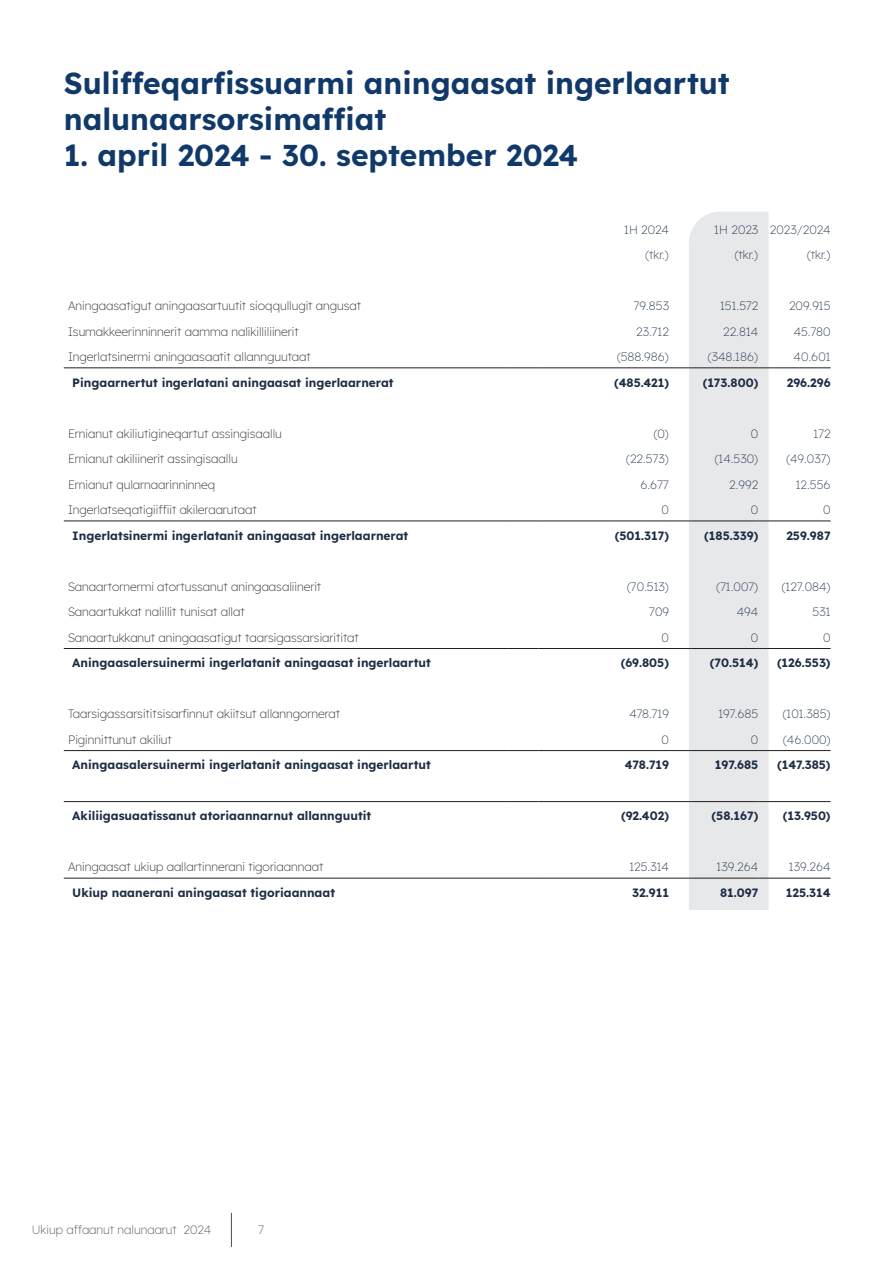
<style>
.page{position:relative;width:893px;height:1263px;background:#fff}
.page>*{position:absolute;margin:0;border:0;box-sizing:border-box;transform-origin:0 0}
.OVERSKRIFT_30_pkt{font:700 30px "Readex Pro";color:#10396a}
.BRØDTEKST{font:300 12px "Readex Pro";color:#231f20}
.inhold_fed{font:700 12px "Readex Pro";color:#1c2d44}
.indhold_tal{font:300 12px "Readex Pro";color:#1c2d44}
.indhold_fed_tal{font:700 12px "Readex Pro";color:#1c2d44}
.t1{font:300 12px "Readex Pro";color:#4b4c4d}
</style>
<div class="page">
<hr style="left:231px;top:1213px;width:1px;height:34px;background:#4b4c4d">
<div style="left:689px;top:212px;width:80px;height:698px;background:#e6e8ea"></div>
<hr style="left:64px;top:368px;width:445px;height:1px;background:#231f20">
<hr style="left:509px;top:368px;width:30px;height:1px;background:#231f20">
<hr style="left:539px;top:368px;width:130px;height:1px;background:#231f20">
<svg style="left:669px;top:368px;width:23px;height:1px"></svg>
<hr style="left:692px;top:368px;width:66px;height:1px;background:#231f20">
<hr style="left:763px;top:368px;width:68px;height:1px;background:#231f20">
<hr style="left:64px;top:521px;width:445px;height:1px;background:#231f20">
<hr style="left:509px;top:521px;width:30px;height:1px;background:#231f20">
<hr style="left:539px;top:521px;width:130px;height:1px;background:#231f20">
<svg style="left:669px;top:521px;width:23px;height:1px"></svg>
<hr style="left:692px;top:521px;width:66px;height:1px;background:#231f20">
<hr style="left:763px;top:521px;width:68px;height:1px;background:#231f20">
<hr style="left:64px;top:648px;width:445px;height:1px;background:#231f20">
<hr style="left:509px;top:648px;width:30px;height:1px;background:#231f20">
<hr style="left:539px;top:648px;width:130px;height:1px;background:#231f20">
<svg style="left:669px;top:648px;width:23px;height:1px"></svg>
<hr style="left:692px;top:648px;width:66px;height:1px;background:#231f20">
<hr style="left:763px;top:648px;width:68px;height:1px;background:#231f20">
<hr style="left:64px;top:750px;width:445px;height:1px;background:#231f20">
<hr style="left:509px;top:750px;width:30px;height:1px;background:#231f20">
<hr style="left:539px;top:750px;width:130px;height:1px;background:#231f20">
<svg style="left:669px;top:750px;width:23px;height:1px"></svg>
<hr style="left:692px;top:750px;width:66px;height:1px;background:#231f20">
<hr style="left:763px;top:750px;width:68px;height:1px;background:#231f20">
<hr style="left:64px;top:801px;width:445px;height:1px;background:#231f20">
<hr style="left:509px;top:801px;width:30px;height:1px;background:#231f20">
<hr style="left:539px;top:801px;width:130px;height:1px;background:#231f20">
<svg style="left:669px;top:801px;width:23px;height:1px"></svg>
<hr style="left:692px;top:801px;width:66px;height:1px;background:#231f20">
<hr style="left:763px;top:801px;width:68px;height:1px;background:#231f20">
<hr style="left:64px;top:878px;width:445px;height:1px;background:#231f20">
<hr style="left:509px;top:878px;width:30px;height:1px;background:#231f20">
<hr style="left:539px;top:878px;width:130px;height:1px;background:#231f20">
<svg style="left:669px;top:878px;width:23px;height:1px"></svg>
<hr style="left:692px;top:878px;width:66px;height:1px;background:#231f20">
<hr style="left:763px;top:878px;width:68px;height:1px;background:#231f20">
<p class="OVERSKRIFT_30_pkt" style="left:64px;top:66px;width:667px">Suliffeqarfissuarmi aningaasat ingerlaartut</p>
<p class="OVERSKRIFT_30_pkt" style="left:64px;top:102px;width:324px">nalunaarsorsimaffiat</p>
<p class="OVERSKRIFT_30_pkt" style="left:64px;top:138px;width:516px">1. april 2024 - 30. september 2024</p>
<p class="indhold_tal" style="left:624px;top:220px;width:46px">1H 2024</p>
<p class="indhold_tal" style="left:714px;top:220px;width:46px">1H 2023</p>
<p class="indhold_tal" style="left:770px;top:220px;width:62px">2023/2024</p>
<p class="indhold_tal" style="left:645px;top:246px;width:25px">(tkr.)</p>
<p class="indhold_tal" style="left:734px;top:246px;width:25px">(tkr.)</p>
<p class="indhold_tal" style="left:807px;top:246px;width:25px">(tkr.)</p>
<p class="BRØDTEKST" style="left:68px;top:297px;width:295px">Aningaasatigut aningaasartuutit sioqqullugit angusat</p>
<p class="indhold_tal" style="left:634px;top:297px;width:37px">79.853</p>
<p class="indhold_tal" style="left:720px;top:297px;width:40px">151.572</p>
<p class="indhold_tal" style="left:789px;top:297px;width:43px">209.915</p>
<p class="BRØDTEKST" style="left:68px;top:322px;width:232px">Isumakkeerinninnerit aamma nalikilliliinerit</p>
<p class="indhold_tal" style="left:636px;top:322px;width:34px">23.712</p>
<p class="indhold_tal" style="left:723px;top:322px;width:37px">22.814</p>
<p class="indhold_tal" style="left:794px;top:322px;width:38px">45.780</p>
<p class="BRØDTEKST" style="left:68px;top:347px;width:244px">Ingerlatsinermi aningaasaatit allannguutaat</p>
<p class="indhold_tal" style="left:617px;top:347px;width:54px">(588.986)</p>
<p class="indhold_tal" style="left:708px;top:347px;width:52px">(348.186)</p>
<p class="indhold_tal" style="left:794px;top:347px;width:38px">40.601</p>
<p class="inhold_fed" style="left:72px;top:375px;width:323px">Pingaarnertut ingerlatani aningaasat ingerlaarnerat</p>
<p class="indhold_fed_tal" style="left:614px;top:375px;width:56px">(485.421)</p>
<p class="indhold_fed_tal" style="left:703px;top:375px;width:57px">(173.800)</p>
<p class="indhold_fed_tal" style="left:787px;top:375px;width:45px">296.296</p>
<p class="BRØDTEKST" style="left:68px;top:424px;width:215px">Ernianut akiliutigineqartut assingisaallu</p>
<p class="indhold_tal" style="left:653px;top:424px;width:17px">(0)</p>
<p class="indhold_tal" style="left:751px;top:424px;width:9px">0</p>
<p class="indhold_tal" style="left:814px;top:424px;width:19px">172</p>
<p class="BRØDTEKST" style="left:68px;top:450px;width:171px">Ernianut akiliinerit assingisaallu</p>
<p class="indhold_tal" style="left:626px;top:450px;width:45px">(22.573)</p>
<p class="indhold_tal" style="left:714px;top:450px;width:45px">(14.530)</p>
<p class="indhold_tal" style="left:786px;top:450px;width:46px">(49.037)</p>
<p class="BRØDTEKST" style="left:68px;top:475px;width:149px">Ernianut qularnaarinninneq</p>
<p class="indhold_tal" style="left:640px;top:475px;width:30px">6.677</p>
<p class="indhold_tal" style="left:729px;top:475px;width:31px">2.992</p>
<p class="indhold_tal" style="left:796px;top:475px;width:36px">12.556</p>
<p class="BRØDTEKST" style="left:68px;top:501px;width:190px">Ingerlatseqatigiiffiit akileraarutaat</p>
<p class="indhold_tal" style="left:662px;top:501px;width:9px">0</p>
<p class="indhold_tal" style="left:751px;top:501px;width:9px">0</p>
<p class="indhold_tal" style="left:823px;top:501px;width:9px">0</p>
<p class="inhold_fed" style="left:72px;top:529px;width:338px">Ingerlatsinermi ingerlatanit aningaasat ingerlaarnerat</p>
<p class="indhold_fed_tal" style="left:615px;top:529px;width:56px">(501.317)</p>
<p class="indhold_fed_tal" style="left:704px;top:529px;width:56px">(185.339)</p>
<p class="indhold_fed_tal" style="left:786px;top:529px;width:46px">259.987</p>
<p class="BRØDTEKST" style="left:68px;top:577px;width:255px">Sanaartornermi atortussanut aningaasaliinerit</p>
<p class="indhold_tal" style="left:627px;top:577px;width:44px">(70.513)</p>
<p class="indhold_tal" style="left:716px;top:577px;width:44px">(71.007)</p>
<p class="indhold_tal" style="left:781px;top:577px;width:51px">(127.084)</p>
<p class="BRØDTEKST" style="left:68px;top:603px;width:178px">Sanaartukkat nalillit tunisat allat</p>
<p class="indhold_tal" style="left:649px;top:603px;width:21px">709</p>
<p class="indhold_tal" style="left:737px;top:603px;width:23px">494</p>
<p class="indhold_tal" style="left:813px;top:603px;width:20px">531</p>
<p class="BRØDTEKST" style="left:68px;top:628px;width:292px">Sanaartukkanut aningaasatigut taarsigassarsiarititat</p>
<p class="indhold_tal" style="left:662px;top:628px;width:9px">0</p>
<p class="indhold_tal" style="left:751px;top:628px;width:9px">0</p>
<p class="indhold_tal" style="left:823px;top:628px;width:9px">0</p>
<p class="inhold_fed" style="left:72px;top:656px;width:360px">Aningaasalersuinermi ingerlatanit aningaasat ingerlaartut</p>
<p class="indhold_fed_tal" style="left:621px;top:656px;width:50px">(69.805)</p>
<p class="indhold_fed_tal" style="left:710px;top:656px;width:50px">(70.514)</p>
<p class="indhold_fed_tal" style="left:777px;top:656px;width:55px">(126.553)</p>
<p class="BRØDTEKST" style="left:68px;top:705px;width:274px">Taarsigassarsititsisarfinnut akiitsut allanngornerat</p>
<p class="indhold_tal" style="left:629px;top:705px;width:41px">478.719</p>
<p class="indhold_tal" style="left:718px;top:705px;width:41px">197.685</p>
<p class="indhold_tal" style="left:782px;top:705px;width:50px">(101.385)</p>
<p class="BRØDTEKST" style="left:68px;top:730px;width:105px">Piginnittunut akiliut</p>
<p class="indhold_tal" style="left:662px;top:730px;width:9px">0</p>
<p class="indhold_tal" style="left:751px;top:730px;width:9px">0</p>
<p class="indhold_tal" style="left:783px;top:730px;width:49px">(46.000)</p>
<p class="inhold_fed" style="left:72px;top:758px;width:360px">Aningaasalersuinermi ingerlatanit aningaasat ingerlaartut</p>
<p class="indhold_fed_tal" style="left:625px;top:758px;width:46px">478.719</p>
<p class="indhold_fed_tal" style="left:715px;top:758px;width:45px">197.685</p>
<p class="indhold_fed_tal" style="left:777px;top:758px;width:55px">(147.385)</p>
<p class="inhold_fed" style="left:72px;top:809px;width:300px">Akiliigasuaatissanut atoriaannarnut allannguutit</p>
<p class="indhold_fed_tal" style="left:621px;top:809px;width:49px">(92.402)</p>
<p class="indhold_fed_tal" style="left:712px;top:809px;width:48px">(58.167)</p>
<p class="indhold_fed_tal" style="left:783px;top:809px;width:49px">(13.950)</p>
<p class="BRØDTEKST" style="left:68px;top:858px;width:257px">Aningaasat ukiup aallartinnerani tigoriaannaat</p>
<p class="indhold_tal" style="left:629px;top:858px;width:41px">125.314</p>
<p class="indhold_tal" style="left:717px;top:858px;width:43px">139.264</p>
<p class="indhold_tal" style="left:789px;top:858px;width:43px">139.264</p>
<p class="inhold_fed" style="left:72px;top:886px;width:264px">Ukiup naanerani aningaasat tigoriaannaat</p>
<p class="indhold_fed_tal" style="left:632px;top:886px;width:38px">32.911</p>
<p class="indhold_fed_tal" style="left:720px;top:886px;width:40px">81.097</p>
<p class="indhold_fed_tal" style="left:786px;top:886px;width:46px">125.314</p>
<p class="t1" style="left:32px;top:1220px;width:181px">Ukiup affaanut nalunaarut 2024</p>
<p class="t1" style="left:258px;top:1220px;width:7px">7</p>
</div>
